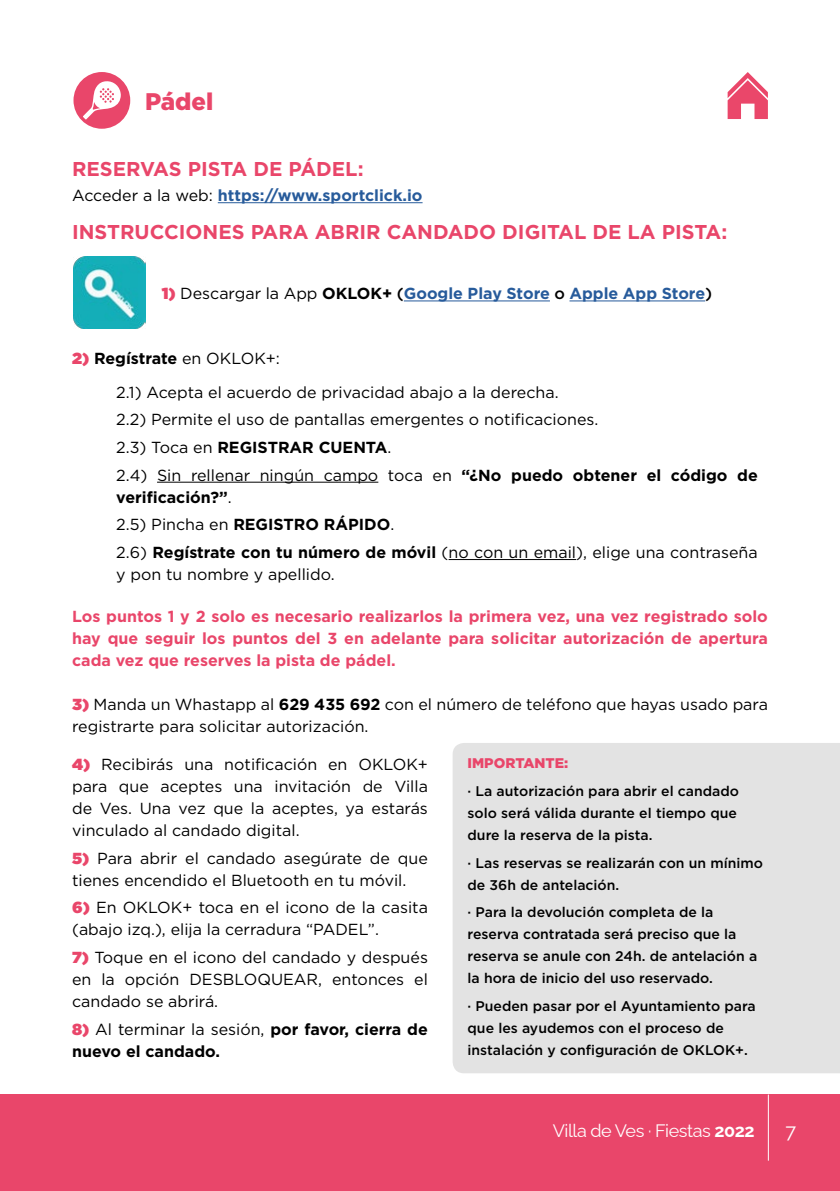
<style>
.page{position:relative;width:840px;height:1191px;background:#fff}
.page>*{position:absolute;margin:0;border:0;box-sizing:border-box;transform-origin:0 0}
.t1{font:900 24px "Gotham";color:#e9466a}
.t2{font:700 20px "Gotham";color:#e9466a}
.t3{font:20px "Raleway";color:#fff}
.t4{font:18px "Raleway";letter-spacing:-.025em;color:#fff}
.t5{font:16px/22px "Gotham";color:#000}
.t6{font:700 16px/22px "Gotham";color:#e9466a;text-align:justify}
.t7{font:700 16px/27.6px "Gotham";color:#000}
.t8{font:700 16px "Gotham";color:#275b9b}
.t9{font:500 14px/22px "Gotham";color:#000}
.t10{font:900 14px "Gotham";color:#e9466a}
.s1{font-weight:400;color:#000}
.s2{font-weight:900;color:#e9466a}
.s3{color:#000}
.s4{font-weight:500;color:#000}
.s5{font-weight:700}
.s6{font-weight:400}
</style>
<div class="page">
<div style="left:452px;top:743px;width:387px;height:330px;background:#e3e3e3"></div>
<div style="left:0;top:1094px;width:839px;height:97px;background:#e9466a"></div>
<hr style="left:767px;top:1094px;width:1px;height:66px;background:#fff">
<div style="left:73px;top:72px;width:57px;height:57px;background:#e9466a;border-radius:50%"></div>
<svg style="left:83px;top:81px;width:38px;height:39px"></svg>
<hr style="left:218px;top:202px;width:204px;height:1px;background:#275b9b">
<hr style="left:403px;top:300px;width:146px;height:1px;background:#275b9b">
<hr style="left:569px;top:300px;width:135px;height:1px;background:#275b9b">
<hr style="left:157px;top:482px;width:221px;height:1px;background:#000">
<hr style="left:448px;top:559px;width:128px;height:1px;background:#000">
<img style="left:73px;top:257px;width:72px;height:72px">
<svg style="left:727px;top:72px;width:40px;height:47px"></svg>
<h1 class="t1" style="left:145px;top:85px;width:70px">Pádel</h1>
<p class="t2" style="left:72px;top:156px;width:293px">RESERVAS PISTA DE PÁDEL:</p>
<p class="t8" style="left:72px;top:185px;width:352px"><span class="s1">Acceder a la web:</span> https://www.sportclick.io</p>
<p class="t2" style="left:72px;top:218px;width:656px">INSTRUCCIONES PARA ABRIR CANDADO DIGITAL DE LA PISTA:</p>
<p class="t8" style="left:162px;top:283px;width:551px"><span class="s2">1)</span> <span class="s1">Descargar la App</span> <span class="s3">OKLOK+</span> <span class="s4">(</span>Google Play Store <span class="s4">o</span> Apple App Store<span class="s4">)</span></p>
<p class="t5" style="left:116px;top:341px;width:443px;line-height:33.6px;text-indent:-44px"><span class="s2">2)</span> <span class="s5">Regístrate</span> en OKLOK+:<br>2.1) Acepta el acuerdo de privacidad abajo a la derecha.</p>
<p class="t5" style="left:116px;top:405px;width:642px;line-height:27.6px">2.2) Permite el uso de pantallas emergentes o notificaciones.<br>2.3) Toca en <span class="s5">REGISTRAR CUENTA</span>.<br>2.4) Sin rellenar ningún campo toca en <span class="s5">“¿No puedo obtener el código de</span></p>
<p class="t7" style="left:116px;top:483px;width:642px">verificación?”<span class="s6">.<br>2.5) Pincha en</span> REGISTRO RÁPIDO<span class="s6">.<br>2.6)</span> Regístrate con tu número de móvil <span class="s6">(no con un email), elige una contraseña</span></p>
<p class="t5" style="left:116px;top:563px;width:220px">y pon tu nombre y apellido.</p>
<p class="t6" style="left:72px;top:605px;width:697px">Los puntos 1 y 2 solo es necesario realizarlos la primera vez, una vez registrado solo hay que seguir los puntos del 3 en adelante para solicitar autorización de apertura cada vez que reserves la pista de pádel.</p>
<p class="t5" style="left:72px;top:692px;width:697px"><span class="s2">3)</span> Manda un Whastapp al <span class="s5">629 435 692</span> con el número de teléfono que hayas usado para registrarte para solicitar autorización.</p>
<p class="t5" style="left:72px;top:753px;width:357px;text-align:justify"><span class="s2">4)</span> Recibirás una notificación en OKLOK+ para que aceptes una invitación de Villa de Ves. Una vez que la aceptes, ya estarás vinculado al candado digital.</p>
<p class="t5" style="left:72px;top:846px;width:357px"><span class="s2">5)</span> Para abrir el candado asegúrate de que tienes encendido el Bluetooth en tu móvil.</p>
<p class="t5" style="left:72px;top:896px;width:357px"><span class="s2">6)</span> En OKLOK+ toca en el icono de la casita (abajo izq.), elija la cerradura “PADEL”.</p>
<p class="t5" style="left:72px;top:946px;width:357px;text-align:justify"><span class="s2">7)</span> Toque en el icono del candado y después en la opción DESBLOQUEAR, entonces el candado se abrirá.</p>
<p class="t7" style="left:72px;top:1018px;width:357px;line-height:22px"><span class="s2">8)</span> <span class="s6">Al terminar la sesión,</span> por favor, cierra de nuevo el candado.</p>
<p class="t10" style="left:467px;top:753px;width:102px">IMPORTANTE:</p>
<p class="t9" style="left:467px;top:780px;width:273px">· La autorización para abrir el candado solo será válida durante el tiempo que dure la reserva de la pista.</p>
<p class="t9" style="left:467px;top:851px;width:297px">· Las reservas se realizarán con un mínimo de 36h de antelación.</p>
<p class="t9" style="left:467px;top:901px;width:291px">· Para la devolución completa de la reserva contratada será preciso que la reserva se anule con 24h. de antelación a la hora de inicio del uso reservado.</p>
<p class="t9" style="left:467px;top:995px;width:289px">· Pueden pasar por el Ayuntamiento para que les ayudemos con el proceso de instalación y configuración de OKLOK+.</p>
<p class="t4" style="left:552px;top:1116px;width:203px">Villa de Ves · Fiestas <span class="s5">2022</span></p>
<p class="t3" style="left:785px;top:1115px;width:12px">7</p>
</div>
